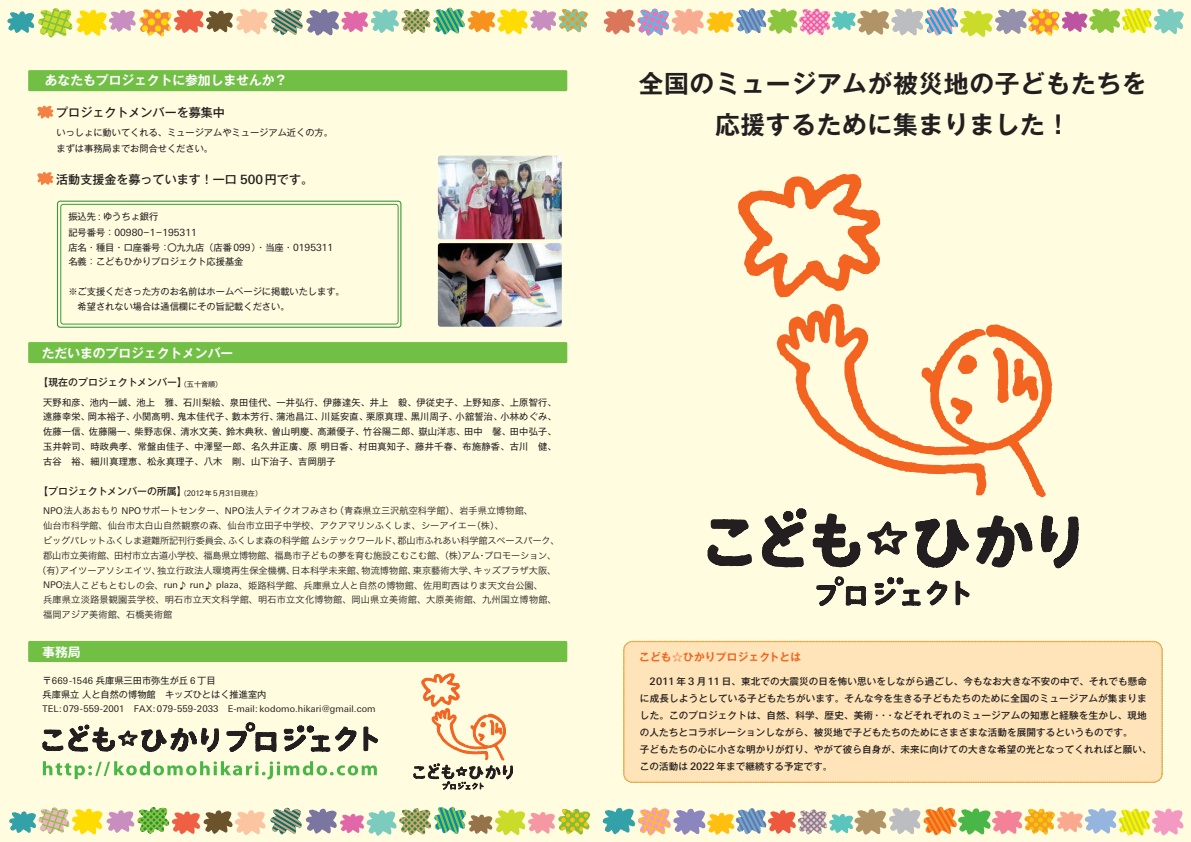
<style>
.page{position:relative;width:1191px;height:842px;background:#fffce0}
.page>*{position:absolute;margin:0;border:0;box-sizing:border-box;transform-origin:0 0}
.t1{font:700 24.8px/40.4px "Gothic MB101 Pro De";letter-spacing:.025em;color:#231f20;text-align:center}
.t2{font:700 12.8px "Gothic MB101 Pro De";color:#fff}
.t3{font:500 12px "Gothic MB101 Pro";color:#231f20}
.t4{font:700 10.6px "Gothic MB101 Pro De";letter-spacing:.025em;color:#f36421}
.t5{font:500 9.9px "Gothic MB101 Pro";color:#231f20}
.t6{font:9.9px "LT Univers Basic";color:#231f20}
.t7{font:500 9.6px/17px "Gothic MB101 Pro";letter-spacing:.01em;color:#231f20}
.t8{font:9.2px/14.9px "Gothic MB101 Pro";color:#231f20}
.t9{font:9.2px "Hira Kaku Pro W3";color:#231f20}
.t10{font:9.2px "Hira Kaku Pro W3";letter-spacing:-.025em;color:#231f20}
.t11{font:9.2px/14.1px "LT Univers Basic";letter-spacing:.01em;color:#231f20}
.t12{font:7.1px "Gothic MB101 Pro";color:#231f20}
.s1{font-family:"LT Univers Basic";font-size:12.8px}
.s2{font-family:"Gothic MB101 Pro";font-size:9.2px}
.s3{font-family:"LT Univers Basic";font-size:9.9px}
.s4{font-family:"LT Univers Basic"}
.s5{font-family:"LT Univers Basic";font-size:7.8px}
.s6{font-family:"Gothic MB101 Pro"}
.s7{font-family:"LT Univers Basic";font-size:10.3px}
</style>
<div class="page">
<div style="left:28px;top:641px;width:539px;height:21px;background:#71bf44"></div>
<div style="left:28px;top:342px;width:539px;height:21px;background:#71bf44"></div>
<div style="left:28px;top:70px;width:539px;height:21px;background:#71bf44"></div>
<div style="left:57px;top:201px;width:344px;height:127px;border:1px solid #3a9a3b;border-radius:3px"></div>
<div style="left:60px;top:204px;width:338px;height:120px;border:1px solid #3a9a3b;border-radius:3px"></div>
<div style="left:624px;top:641px;width:538px;height:141px;background:#fee4b8;border-radius:9px"></div>
<div style="left:623px;top:641px;width:539px;height:142px;border:1px dashed #f9a64a;border-radius:9px"></div>
<svg style="left:37px;top:106px;width:16px;height:13px"></svg>
<svg style="left:37px;top:172px;width:16px;height:13px"></svg>
<img style="left:438px;top:243px;width:124px;height:84px;border-radius:3px">
<img style="left:438px;top:156px;width:124px;height:83px;border-radius:3px">
<svg style="left:602px;top:807px;width:581px;height:28px"></svg>
<svg style="left:9px;top:807px;width:581px;height:29px"></svg>
<svg style="left:603px;top:7px;width:580px;height:30px"></svg>
<svg style="left:7px;top:8px;width:580px;height:29px"></svg>
<svg style="left:776px;top:314px;width:277px;height:169px"></svg>
<svg style="left:738px;top:174px;width:143px;height:140px"></svg>
<svg style="left:707px;top:483px;width:372px;height:123px"></svg>
<svg style="left:413px;top:673px;width:100px;height:117px"></svg>
<svg style="left:42px;top:722px;width:336px;height:57px"></svg>
<p class="t2" style="left:45px;top:70px;width:244px">あなたもプロジェクトに参加しませんか？</p>
<p class="t3" style="left:56px;top:102px;width:170px">プロジェクトメンバーを募集中</p>
<p class="t8" style="left:56px;top:124px;width:278px;line-height:15.6px">いっしょに動いてくれる、ミュージアムやミュージアム近くの方。まずは事務局までお問合せください。</p>
<p class="t3" style="left:44px;top:169px;width:270px">　活動支援金を募っています！一口 <span class="s1">500</span>円です。</p>
<p class="t8" style="left:68px;top:208px;width:91px">振込先 : ゆうちょ銀行</p>
<p class="t6" style="left:68px;top:227px;width:130px"><span class="s2">記号番号：</span>00980−1−195311</p>
<p class="t8" style="left:68px;top:238px;width:266px;line-height:14.5px">店名・種目・口座番号：〇九九店（店番<span class="s3">099</span>）・当座・<span class="s3">0195311</span>名義：こどもひかりプロジェクト応援基金</p>
<p class="t8" style="left:68px;top:283px;width:278px">※ご支援くださった方のお名前はホームページに掲載いたします。　希望されない場合は通信欄にその旨記載ください。</p>
<p class="t2" style="left:42px;top:342px;width:193px">ただいまのプロジェクトメンバー</p>
<p class="t5" style="left:38px;top:374px;width:150px">【現在のプロジェクトメンバー】</p>
<p class="t8" style="left:43px;top:393px;width:515px;text-align:justify">天野和彦、池内一誠、池上　雅、石川梨絵、泉田佳代、一井弘行、伊藤達矢、井上　毅、伊従史子、上野知彦、上原智行、遠藤幸栄、岡本裕子、小関高明、鬼本佳代子、數本芳行、蒲池昌江、川延安直、栗原真理、黒川周子、小舘誓治、小林めぐみ、佐藤一信、佐藤陽一、柴野志保、清水文美、鈴木典秋、曽山明慶、高瀬優子、竹谷陽二郎、嶽山洋志、田中　馨、田中弘子、玉井幹司、時政典孝、常盤由佳子、中澤堅一郎、名久井正廣、原 明日香、村田真知子、藤井千春、布施静香、古川　健、古谷　裕、細川真理恵、松永真理子、八木　剛、山下治子、吉岡朋子</p>
<p class="t5" style="left:38px;top:483px;width:150px">【プロジェクトメンバーの所属】</p>
<p class="t9" style="left:43px;top:502px;width:491px"><span class="s4">NPO</span>法人あおもり <span class="s4">NPO</span>サポートセンター、<span class="s4">NPO</span>法人テイクオフみさわ（青森県立三沢航空科学館）、岩手県立博物館、</p>
<p class="t9" style="left:43px;top:517px;width:462px">仙台市科学館、仙台市太白山自然観察の森、仙台市立田子中学校、アクアマリンふくしま、シーアイエー（株）、</p>
<p class="t10" style="left:43px;top:532px;width:518px">ビッグパレットふくしま避難所記刊行委員会、ふくしま森の科学館ムシテックワールド、郡山市ふれあい科学館スペースパーク、</p>
<p class="t10" style="left:43px;top:547px;width:515px">郡山市立美術館、田村市立古道小学校、福島県立博物館、福島市子どもの夢を育む施設こむこむ館、（株）アム・プロモーション、</p>
<p class="t9" style="left:37px;top:562px;width:521px">（有）アイツーアソシエイツ、独立行政法人環境再生保全機構、日本科学未来館、物流博物館、東京藝術大学、キッズプラザ大阪、</p>
<p class="t9" style="left:43px;top:577px;width:501px"><span class="s4">NPO</span>法人こどもとむしの会、<span class="s4">run</span>♪ <span class="s4">run</span>♪ <span class="s4">plaza</span>、姫路科学館、兵庫県立人と自然の博物館、佐用町西はりま天文台公園、</p>
<p class="t9" style="left:43px;top:592px;width:515px">兵庫県立淡路景観園芸学校、明石市立天文科学館、明石市立文化博物館、岡山県立美術館、大原美術館、九州国立博物館、</p>
<p class="t9" style="left:43px;top:606px;width:130px">福岡アジア美術館、石橋美術館</p>
<p class="t12" style="left:180px;top:378px;width:44px">（五十音順）</p>
<p class="t12" style="left:180px;top:487px;width:84px">（<span class="s5">2012</span>年 <span class="s5">5</span>月<span class="s5">31</span>日現在）</p>
<p class="t2" style="left:42px;top:641px;width:40px">事務局</p>
<p class="t11" style="left:43px;top:674px;width:334px"><span class="s6">〒</span>669-1546 <span class="s6">兵庫県三田市弥生が丘</span> 6 <span class="s6">丁目<br>兵庫県立人と自然の博物館　キッズひとはく推進室内<br></span>TEL: 079-559-2001 FAX: 079-559-2033 E-mail: kodomo.hikari@gmail.com</p>
<p class="t1" style="left:639px;top:61px;width:509px">全国のミュージアムが被災地の子どもたちを応援するために集まりました！</p>
<p class="t4" style="left:639px;top:648px;width:163px">こども☆ひかりプロジェクトとは</p>
<p class="t7" style="left:640px;top:672px;width:513px;text-indent:10px"><span class="s7">2011</span> 年 <span class="s7">3</span> 月<span class="s7">11</span> 日、東北での大震災の日を怖い思いをしながら過ごし、今もなお大きな不安の中で、それでも懸命に成長しようとしている子どもたちがいます。そんな今を生きる子どもたちのために全国のミュージアムが集まりました。このプロジェクトは、自然、科学、歴史、美術・・・などそれぞれのミュージアムの知恵と経験を生かし、現地の人たちとコラボレーションしながら、被災地で子どもたちのためにさまざまな活動を展開するというものです。<br>子どもたちの心に小さな明かりが灯り、やがて彼ら自身が、未来に向けての大きな希望の光となってくれればと願い、この活動は <span class="s7">2022</span>年まで継続する予定です。</p>
</div>
